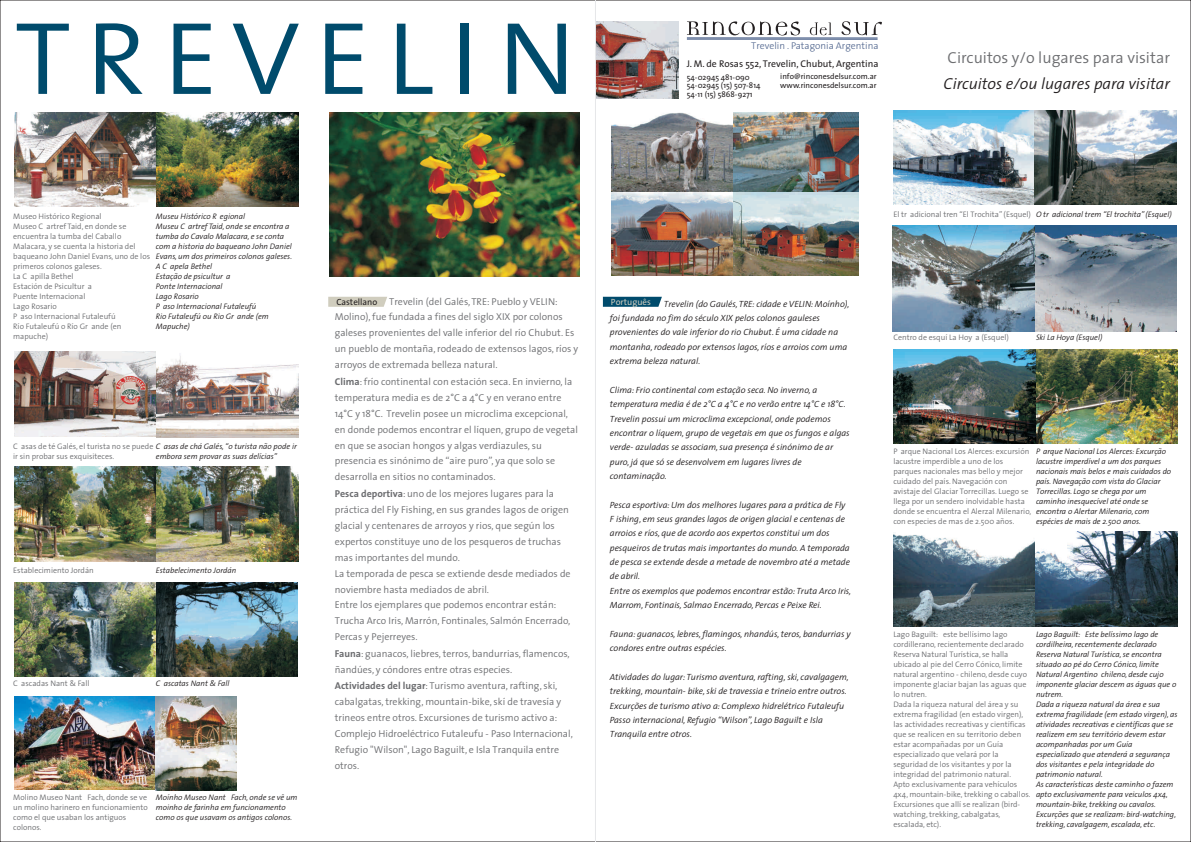
<style>
.page{position:relative;width:1191px;height:842px;background:#fff}
.page>*{position:absolute;margin:0;border:0;box-sizing:border-box;transform-origin:0 0}
.t1{font:135.1px "The Sans 3 Light Caps";letter-spacing:.075em;color:#004b6c}
.t2{font:italic 300 16px "The Sans 4";color:#231f20}
.t3{font:300 16px "The Sans 4";color:#6c6d70}
.t4{font:300 10px/16px "The Sans 4";color:#6c6d70}
.t5{font:9.8px "The Sans 5";color:#231f20}
.t6{font:300 9.8px "The Sans 3";color:#485e88}
.t7{font:italic 300 9px/14.3px "The Sans 4";color:#231f20}
.t8{font:9px "The Sans 5";color:#231f20}
.t9{font:9px "The Sans 5";color:#d0cdbe}
.t10{font:italic 300 8px/10px "The Sans 4";color:#231f20}
.t11{font:300 8px/10px "The Sans 4";color:#6c6d70}
.t12{font:8px/8.6px "The Sans 5";color:#231f20}
.s1{font-style:normal;color:#6c6d70}
.s2{font-family:"The Sans 7 Bold Plain";font-weight:400}
</style>
<div class="page">
<img style="left:329px;top:112px;width:250px;height:165px">
<svg style="left:328px;top:297px;width:59px;height:10px"></svg>
<svg style="left:603px;top:297px;width:59px;height:10px"></svg>
<hr style="left:595px;top:0;width:1px;height:842px;background:#e6e7e9">
<svg style="left:687px;top:21px;width:195px;height:14px"></svg>
<hr style="left:687px;top:38px;width:190px;height:1px;background:#485e88">
<hr style="left:687px;top:39px;width:190px;height:1px;background:#485e88">
<img style="left:596px;top:22px;width:82px;height:76px">
<img style="left:14px;top:351px;width:284px;height:87px">
<img style="left:14px;top:112px;width:284px;height:95px">
<img style="left:14px;top:467px;width:284px;height:94px">
<img style="left:14px;top:582px;width:284px;height:95px">
<img style="left:893px;top:350px;width:284px;height:94px">
<img style="left:893px;top:110px;width:283px;height:95px">
<img style="left:892px;top:225px;width:284px;height:106px">
<img style="left:14px;top:697px;width:223px;height:93px">
<img style="left:611px;top:113px;width:123px;height:163px">
<img style="left:893px;top:532px;width:284px;height:94px">
<img style="left:734px;top:113px;width:124px;height:80px">
<img style="left:734px;top:193px;width:124px;height:83px">
<h1 class="t1" style="left:14px;top:-32px;width:568px">trevelin</h1>
<p class="t6" style="left:751px;top:40px;width:129px">Trevelin . Patagonia Argentina</p>
<p class="t5" style="left:687px;top:58px;width:193px">J. M. de Rosas 552, Trevelin, Chubut, Argentina</p>
<p class="t12" style="left:687px;top:73px;width:75px">54-02945 481-090<br>54-02945 (15) 507-814<br>54-11 (15) 5868-9271</p>
<p class="t12" style="left:780px;top:72px;width:98px">info@rinconesdelsur.com.ar</p>
<p class="t12" style="left:780px;top:81px;width:98px">www.rinconesdelsur.com.ar</p>
<h2 class="t3" style="left:947px;top:48px;width:224px">Circuitos y/o lugares para visitar</h2>
<h2 class="t2" style="left:943px;top:74px;width:228px">Circuitos e/ou lugares para visitar</h2>
<p class="t11" style="left:13px;top:211px;width:138px">²Museo Histórico Regional<br>²Museo C artref Taid, en donde se encuentra la tumba del Caballo<br>Malacara, y se cuenta la historia del baqueano John Daniel Evans, uno de los primeros colonos galeses.<br>²La C apilla Bethel<br>²Estación de Psicultur a<br>²Puente Internacional<br>²Lago Rosario<br>²P aso Internacional Futaleufú<br>²Río Futaleufú o Río Gr ande (en mapuche)</p>
<p class="t10" style="left:156px;top:211px;width:138px">²Museu Histórico R egional<br>²Museu C artref Taid, onde se encontra a tumba do Cavalo Malacara, e se conta com a historia do baqueano John Daniel<br>Evans, um dos primeiros colonos galeses.<br>²A C apela Bethel<br>²Estação de psicultur a<br>²Ponte Internacional<br>²Lago Rosario<br>²P aso Internacional Futaleufú<br>²Rio Futaleufú ou Rio Gr ande (em<br>Mapuche)</p>
<p class="t10" style="left:156px;top:442px;width:142px;text-indent:-143px"><span class="s1">²C asas de té Galés, el turista no se puede</span> ²C asas de chá Galés, “o turista não pode ir embora sem provar as suas delícias”</p>
<p class="t11" style="left:13px;top:452px;width:103px">ir sin probar sus exquisiteces.</p>
<p class="t11" style="left:13px;top:565px;width:82px">²Establecimiento Jordán</p>
<p class="t10" style="left:156px;top:565px;width:82px">²Estabelecimento Jordán</p>
<p class="t11" style="left:13px;top:678px;width:78px">²C ascadas Nant &amp; Fall</p>
<p class="t10" style="left:156px;top:678px;width:75px">²C ascatas Nant &amp; Fall</p>
<p class="t11" style="left:13px;top:792px;width:136px">²Molino Museo Nant Fach, donde se ve un molino harinero en funcionamiento como el que usaban los antiguos colonos.</p>
<p class="t10" style="left:156px;top:792px;width:143px">²Moínho Museo Nant Fach, onde se vê um moinho de farinha em funcionamento como os que usavam os antigos colonos.</p>
<p class="t4" style="left:335px;top:293px;width:245px;text-indent:54px">Trevelin (del Galés, TRE: Pueblo y VELIN:<br>Molino), fue fundada a fines del siglo XIX por colonos galeses provenientes del valle inferior del río Chubut. Es un pueblo de montaña, rodeado de extensos lagos, ríos y arroyos de extremada belleza natural.<br><span class="s2">Clima</span>: frío continental con estación seca. En invierno, la temperatura media es de 2°C a 4°C y en verano entre 14°C y 18°C. Trevelin posee un microclima excepcional, en donde podemos encontrar el líquen, grupo de vegetal en que se asocian hongos y algas verdiazules, su presencia es sinónimo de “aire puro”, ya que solo se desarrolla en sitios no contaminados.<br><span class="s2">Pesca deportiva</span>: uno de los mejores lugares para la práctica del Fly Fishing, en sus grandes lagos de origen glacial y centenares de arroyos y rios, que según los expertos constituye uno de los pesqueros de truchas mas importantes del mundo.<br>La temporada de pesca se extiende desde mediados de noviembre hasta mediados de abril.<br>Entre los ejemplares que podemos encontrar están:<br>Trucha Arco Iris, Marrón, Fontinales, Salmón Encerrado, Percas y Pejerreyes.<br><span class="s2">Fauna</span>: guanacos, liebres, terros, bandurrias, flamencos, ñandúes, y cóndores entre otras especies.<br><span class="s2">Actividades del lugar</span>:Turismo aventura, rafting, ski, cabalgatas, trekking, mountain-bike, skí de travesía y trineos entre otros. Excursiones de turismo activo a:<br>Complejo Hidroeléctrico Futaleufu - Paso Internacional, Refugio "Wilson", Lago Baguilt, e Isla Tranquila entre otros.</p>
<p class="t8" style="left:336px;top:297px;width:43px">Castellano</p>
<p class="t9" style="left:611px;top:297px;width:41px">Português</p>
<p class="t7" style="left:610px;top:296px;width:241px;text-indent:54px">Trevelin (do Gaulés, TRE: cidade e VELIN: Moínho), foi fundada no fim do século XIX pelos colonos gauleses provenientes do vale inferior do rio Chubut. É uma cidade na montanha, rodeado por extensos lagos, ríos e arroios com uma extrema beleza natural.</p>
<p class="t7" style="left:610px;top:383px;width:241px">Clima: Frio continental com estação seca. No inverno, a temperatura media é de 2°C a 4°C e no verão entre 14°C e 18°C.<br>Trevelin possui um microclima excepcional, onde podemos encontrar o líquem, grupo de vegetais em que os fungos e algas verde- azuladas se associam, sua presença é sinónimo de ar puro, já que só se desenvolvem em lugares livres de contaminação.</p>
<p class="t7" style="left:610px;top:497px;width:243px">Pesca esportiva: Um dos melhores lugares para a prática de Fly F ishing, em seus grandes lagos de origen glacial e centenas de arroios e ríos, que de acordo aos expertos constitui um dos pesqueiros de trutas mais importantes do mundo. A temporada de pesca se extende desde a metade de novembro até a metade de abril.<br>Entre os exemplos que podemos encontrar estão:Truta Arco Iris, Marrom, Fontinais, Salmao Encerrado, Percas e Peixe Rei.</p>
<p class="t7" style="left:610px;top:626px;width:242px">Fauna: guanacos, lebres, flamingos, nhandús, teros, bandurrias y condores entre outras espécies.</p>
<p class="t7" style="left:610px;top:669px;width:240px">Atividades do lugar:Turismo aventura, rafting, ski, cavalgagem, trekking, mountain- bike, ski de travessia e trineio entre outros.<br>Excurções de turismo ativo a: Complexo hidrelétrico Futaleufu Passo internacional, Refugio “Wilson”, Lago Baguilt e Isla Tranquila entre otros.</p>
<p class="t11" style="left:893px;top:209px;width:139px">²El tr adicional tren “El Trochita” (Esquel)</p>
<p class="t10" style="left:1036px;top:209px;width:137px">²O tr adicional trem “El trochita” (Esquel)</p>
<p class="t11" style="left:893px;top:332px;width:117px">²Centro de esquí La Hoy a (Esquel)</p>
<p class="t10" style="left:1036px;top:332px;width:68px">²Ski La Hoya (Esquel)</p>
<p class="t11" style="left:893px;top:446px;width:139px">²P arque Nacional Los Alerces: excursión lacustre imperdible a uno de los parques nacionales mas bello y mejor cuidado del país. Navegación con avistaje del Glaciar Torrecillas. Luego se llega por un sendero inolvidable hasta donde se encuentra el Alerzal Milenario, con especies de mas de 2.500 años.</p>
<p class="t10" style="left:1036px;top:446px;width:137px">²P arque Nacional Los Alerces: Excurção lacustre imperdível a um dos parques nacionais mais belos e mais cuidados do país. Navegação com vista do Glaciar Torrecillas. Logo se chega por um caminho inesquecível até onde se encontra o Alertar Milenario, com espécies de mais de 2.500 anos.</p>
<p class="t11" style="left:893px;top:629px;width:139px">²Lago Baguilt: este bellísimo lago cordillerano, recientemente declarado Reserva Natural Turística, se halla ubicado al pie del Cerro Cónico, limite natural argentino - chileno, desde cuyo imponente glaciar bajan las aguas que lo nutren.<br>Dada la riqueza natural del área y su extrema fragilidad (en estado virgen), las actividades recreativas y científicas que se realicen en su territorio deben estar acompañadas por un Guía especializado que velará por la seguridad de los visitantes y por la integridad del patrimonio natural.<br>Apto exclusivamente para vehículos 4x4, mountain-bike, trekking o caballos.<br>Excursiones que allí se realizan (bird&shy;watching, trekking, cabalgatas, escalada, etc).</p>
<p class="t10" style="left:1036px;top:629px;width:143px">²Lago Baguilt: Este belíssimo lago de cordilheira, recentemente declarado Reserva Natural Turística, se encontra situado ao pé do Cerro Cónico, limíte Natural Argentino chileno, desde cujo imponente glaciar descem as águas que o nutrem.<br>Dada a riqueza natural da área e sua extrema fragilidade (em estado virgen), as atividades recreativas e científicas que se realizem em seu território devem estar acompanhadas por um Guía especializado que atenderá a segurança dos visitantes e pela integridade do patrimonio natural.<br>As características deste caminho o fazem apto exclusivamente para veiculos 4x4, mountain-bike, trekking ou cavalos.<br>Excurções que se realizam: bird-watching, trekking, cavalgagem, escalada, etc.</p>
</div>
